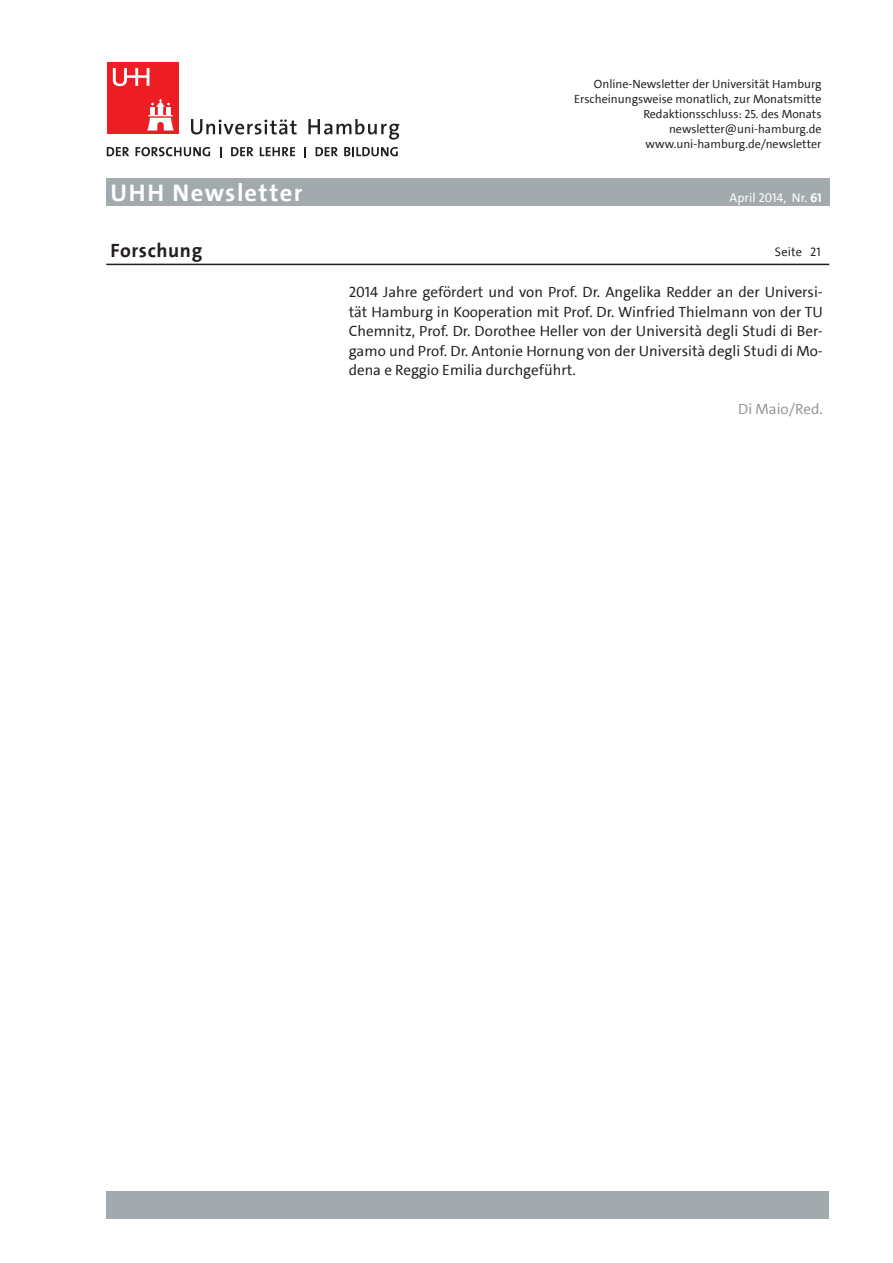
<style>
.page{position:relative;width:893px;height:1263px;background:#fff}
.page>*{position:absolute;margin:0;border:0;box-sizing:border-box;transform-origin:0 0}
.t1{font:700 24.3px "The Sans UHH";letter-spacing:.06em;color:#fff}
.t2{font:700 19.5px "The Sans UHH";letter-spacing:.03em;color:#231f20}
.t3{font:15px/19.5px "The Sans UHH";color:#231f20;text-align:justify}
.t4{font:15px "The Sans UHH";color:#939598}
.t5{font:12.75px "The Sans UHH";color:#fff}
.t6{font:12.3px "The Sans UHH";letter-spacing:.01em;color:#231f20}
.t7{font:12px/15px "The Sans UHH";color:#231f20;text-align:right}
.s1{font-weight:700}
</style>
<div class="page">
<svg style="left:191px;top:119px;width:106px;height:15px"></svg>
<svg style="left:308px;top:119px;width:91px;height:21px"></svg>
<div style="left:107px;top:63px;width:72px;height:71px;background:#ee1d23"></div>
<svg style="left:147px;top:99px;width:27px;height:31px"></svg>
<svg style="left:113px;top:68px;width:36px;height:18px"></svg>
<svg style="left:107px;top:147px;width:22px;height:9px"></svg>
<svg style="left:136px;top:147px;width:74px;height:9px"></svg>
<svg style="left:231px;top:147px;width:22px;height:9px"></svg>
<svg style="left:260px;top:147px;width:35px;height:9px"></svg>
<svg style="left:316px;top:147px;width:22px;height:9px"></svg>
<svg style="left:344px;top:147px;width:54px;height:9px"></svg>
<div style="left:106px;top:179px;width:723px;height:27px;background:#a3aaae"></div>
<div style="left:106px;top:1191px;width:723px;height:27px;background:#a3aaae"></div>
<hr style="left:106px;top:264px;width:723px;height:1px;background:#231f20">
<p class="t7" style="left:574px;top:76px;width:249px">Online-Newsletter der Universität Hamburg Erscheinungsweise monatlich, zur Monatsmitte Redaktionsschluss: 25. des Monats newsletter@uni-hamburg.de www.uni-hamburg.de/newsletter</p>
<h1 class="t1" style="left:111px;top:177px;width:194px">UHH Newsletter</h1>
<p class="t5" style="left:730px;top:189px;width:94px">April 2014, Nr. <span class="s1">61</span></p>
<h2 class="t2" style="left:111px;top:238px;width:93px">Forschung</h2>
<p class="t6" style="left:775px;top:244px;width:29px">Seite</p>
<p class="t3" style="left:349px;top:282px;width:476px">2014 Jahre gefördert und von Prof. Dr. Angelika Redder an der Universi&shy;tät Hamburg in Kooperation mit Prof. Dr. Winfried Thielmann von der TU Chemnitz, Prof. Dr. Dorothee Heller von der Università degli Studi di Ber&shy;gamo und Prof. Dr. Antonie Hornung von der Università degli Studi di Mo&shy;dena e Reggio Emilia durchgeführt.</p>
<p class="t4" style="left:738px;top:399px;width:86px">Di Maio/Red.</p>
<p class="t6" style="left:810px;top:244px;width:12px">21</p>
</div>
